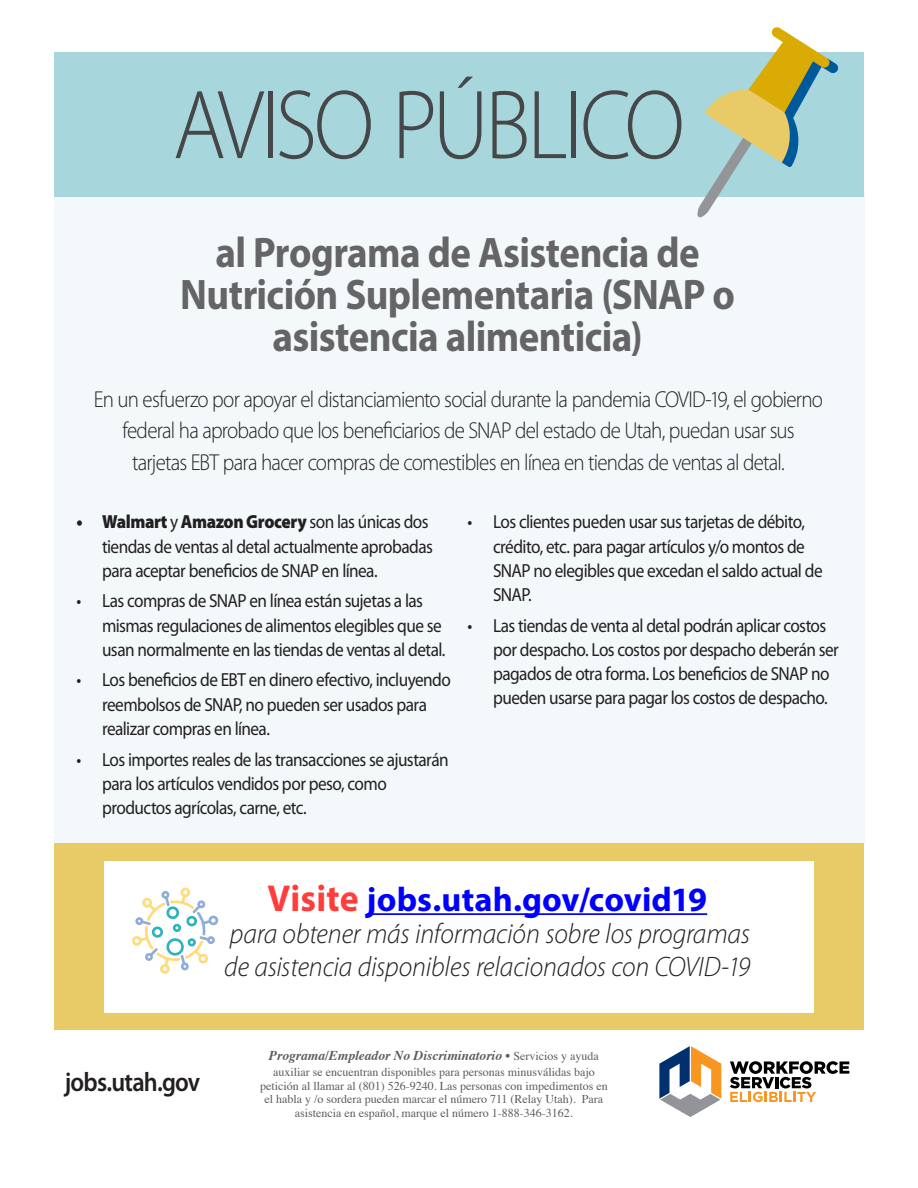
<style>
.page{position:relative;width:918px;height:1188px;background:#fff}
.page>*{position:absolute;margin:0;border:0;box-sizing:border-box;transform-origin:0 0}
.t1{font:300 99px "Myriad Pro";letter-spacing:-.04em;color:#464748;scale:.91 1}
.t2{font:700 42.9px/42px "Myriad Pro";letter-spacing:-.015em;color:#656568;text-align:center;scale:.91 1}
.t3{font:700 34.2px "Myriad Pro";letter-spacing:.005em;color:#00f}
.t4{font:italic 300 28.2px/32.7px "Myriad Pro";letter-spacing:-.005em;color:#231f20;scale:.95 1}
.t5{font:600 26.85px "Myriad Pro";letter-spacing:-.035em;color:#231f20;scale:.91 1}
.t6{font:300 23.1px/31.5px "Myriad Pro";letter-spacing:-.04em;color:#231f20;text-align:center;scale:.91 1}
.t7{font:18.9px/24.3px "Myriad Pro";letter-spacing:-.035em;color:#231f20;scale:.91 1}
.t8{font:italic 700 13.5px "Times";color:#5c5c5f}
.t9{font:12px/13.5px "Times";color:#5c5c5f;text-align:center}
.s1{font-weight:900}
.s2{font-size:37.65px;color:#ff3d3b}
.s3{font-weight:400;font-style:normal;font-size:12px}
</style>
<div class="page">
<div style="left:54px;top:194px;width:810px;height:650px;background:#f3f9fa"></div>
<div style="left:54px;top:844px;width:810px;height:186px;background:#e8cb66"></div>
<svg style="left:659px;top:1046px;width:62px;height:71px"></svg>
<svg style="left:730px;top:1061px;width:119px;height:41px"></svg>
<div style="left:104px;top:861px;width:710px;height:152px;background:#fff"></div>
<hr style="left:367px;top:913px;width:340px;height:2px;background:#00f">
<svg style="left:132px;top:887px;width:87px;height:87px"></svg>
<div style="left:54px;top:52px;width:810px;height:145px;background:#a7d7dd"></div>
<svg style="left:697px;top:27px;width:141px;height:191px"></svg>
<p class="t1" style="left:173px;top:66px;width:564px">AVISO PÚBLICO</p>
<p class="t2" style="left:180px;top:230px;width:611px">al Programa de Asistencia de<br>Nutrición Suplementaria (SNAP o asistencia alimenticia)</p>
<p class="t6" style="left:94px;top:383px;width:803px">En un esfuerzo por apoyar el distanciamiento social durante la pandemia COVID-19, el gobierno federal ha aprobado que los beneficiarios de SNAP del estado de Utah, puedan usar sus tarjetas EBT para hacer compras de comestibles en línea en tiendas de ventas al detal.</p>
<p class="t7" style="left:102px;top:510px;width:365px;text-indent:-26px"><span class="s1">• Walmart</span> y <span class="s1">Amazon Grocery</span> son las únicas dos tiendas de ventas al detal actualmente aprobadas para aceptar beneficios de SNAP en línea.</p>
<p class="t7" style="left:102px;top:589px;width:379px;text-indent:-26px">• Las compras de SNAP en línea están sujetas a las mismas regulaciones de alimentos elegibles que se usan normalmente en las tiendas de ventas al detal.</p>
<p class="t7" style="left:102px;top:668px;width:385px;text-indent:-26px">• Los beneficios de EBT en dinero efectivo, incluyendo reembolsos de SNAP, no pueden ser usados para realizar compras en línea.</p>
<p class="t7" style="left:102px;top:748px;width:382px;text-indent:-26px">• Los importes reales de las transacciones se ajustarán para los artículos vendidos por peso, como productos agrícolas, carne, etc.</p>
<p class="t7" style="left:493px;top:510px;width:364px;text-indent:-26px">• Los clientes pueden usar sus tarjetas de débito, crédito, etc. para pagar artículos y/o montos de SNAP no elegibles que excedan el saldo actual de SNAP.</p>
<p class="t7" style="left:493px;top:614px;width:381px;text-indent:-26px">• Las tiendas de venta al detal podrán aplicar costos por despacho. Los costos por despacho deberán ser pagados de otra forma. Los beneficios de SNAP no pueden usarse para pagar los costos de despacho.</p>
<p class="t3" style="left:268px;top:877px;width:441px"><span class="s2">Visite</span> jobs.utah.gov/covid19</p>
<p class="t4" style="left:224px;top:918px;width:555px">para obtener más información sobre los programas de asistencia disponibles relacionados con COVID-19</p>
<p class="t5" style="left:65px;top:1067px;width:150px">jobs.utah.gov</p>
<p class="t8" style="left:269px;top:1043px;width:332px">Programa/Empleador No Discriminatorio • <span class="s3">Servicios y ayuda</span></p>
<p class="t9" style="left:260px;top:1064px;width:349px">auxiliar se encuentran disponibles para personas minusválidas bajo petición al llamar al (801) 526-9240. Las personas con impedimentos en el habla y /o sordera pueden marcar el número 711 (Relay Utah). Para asistencia en español, marque el número 1-888-346-3162.</p>
</div>
